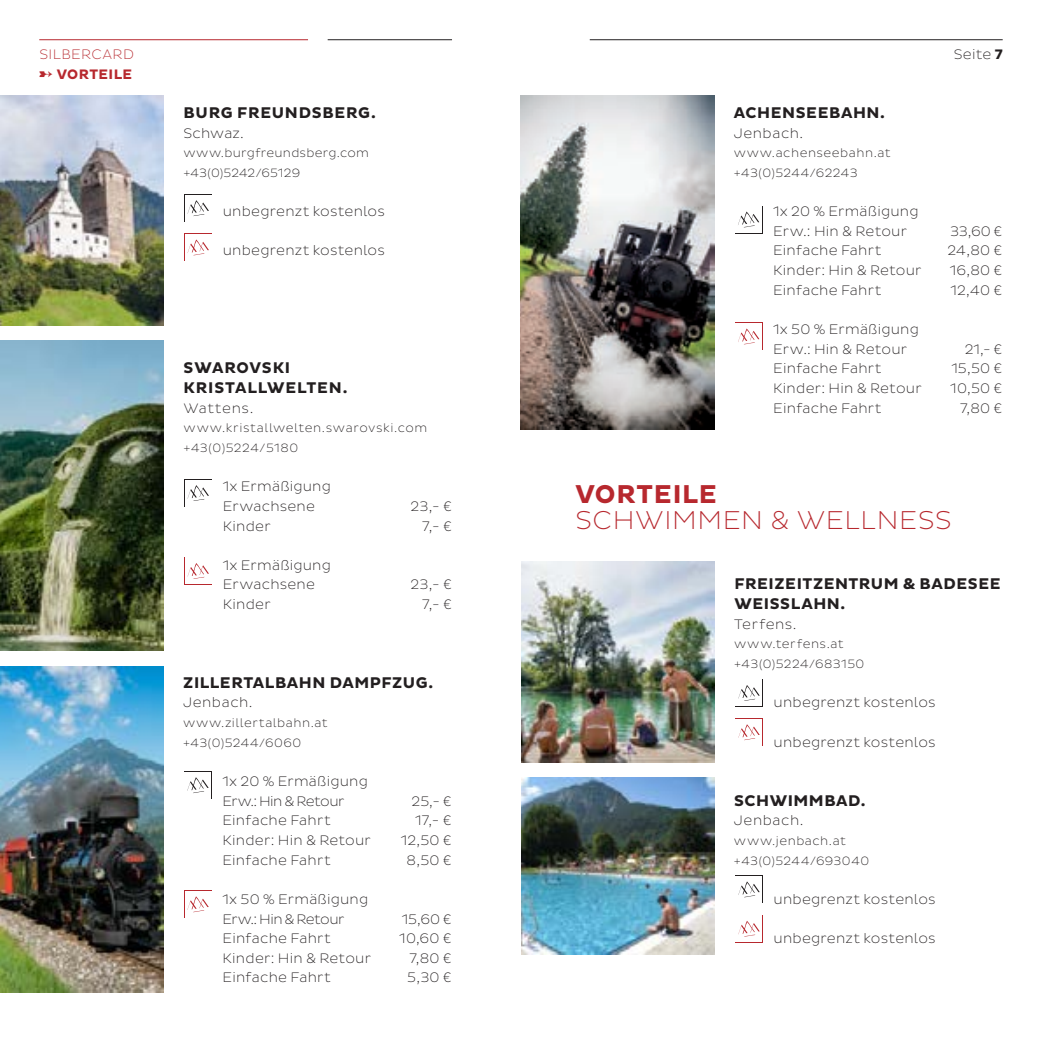
<style>
.page{position:relative;width:1042px;height:1042px;background:#fff}
.page>*{position:absolute;margin:0;border:0;box-sizing:border-box;transform-origin:0 0}
.Header_Pluto_large{font:200 26.25px "Pluto Sans";letter-spacing:.025em;color:#b7282e}
.Header_Pluto_large-2{font:700 26.25px "Pluto Sans";letter-spacing:.03em;color:#b7282e}
.Fliesstext_Pluto_8{font:700 15.75px/19.6px "Pluto Sans";letter-spacing:.035em;color:#231f20}
.Fliesstext_Pluto_8-2{font:700 15.75px "Pluto Sans";letter-spacing:.055em;color:#231f20}
.Fliesstext_Pluto_8-3{font:200 14px "Pluto Sans";letter-spacing:.015em;color:#231f20}
.Fliesstext_Pluto_8-4{font:200 14px "Pluto Sans";letter-spacing:.035em;color:#231f20}
.Fliesstext_Pluto_8-5{font:200 14px "Pluto Sans";letter-spacing:-.04em;color:#231f20}
.Fliesstext_Pluto_9{font:200 14px "Pluto Sans";letter-spacing:.025em;color:#b7282e}
.Fliesstext_Pluto_9-2{font:700 14px "Pluto Sans";letter-spacing:.03em;color:#b7282e}
.Fliesstext_Pluto_9-3{font:200 14px "Pluto Sans";letter-spacing:.015em;color:#231f20}
.Fliesstext_Pluto_8-6{font:200 12.25px/19.6px "Pluto Sans";letter-spacing:.04em;color:#231f20}
.Fliesstext_Pluto_8-7{font:200 12.25px "Pluto Sans";letter-spacing:.02em;color:#231f20}
.Fliesstext_Pluto_8-8{font:200 12.25px "Pluto Sans";color:#231f20}
.s1{font-weight:700}
</style>
<div class="page">
<hr style="left:39px;top:39px;width:269px;height:1px;background:#b7282e">
<hr style="left:328px;top:39px;width:124px;height:1px;background:#231f20">
<hr style="left:590px;top:39px;width:412px;height:1px;background:#231f20">
<img style="left:0;top:666px;width:164px;height:327px">
<svg style="left:184px;top:890px;width:28px;height:28px"></svg>
<div style="left:185px;top:891px;width:26px;height:26px;background:#fff"></div>
<svg style="left:187px;top:896px;width:22px;height:16px"></svg>
<svg style="left:184px;top:771px;width:28px;height:28px"></svg>
<div style="left:185px;top:772px;width:26px;height:26px;background:#fff"></div>
<svg style="left:187px;top:777px;width:22px;height:16px"></svg>
<img style="left:0;top:341px;width:163px;height:309px">
<svg style="left:184px;top:557px;width:28px;height:28px"></svg>
<div style="left:185px;top:558px;width:26px;height:26px;background:#fff"></div>
<svg style="left:187px;top:563px;width:22px;height:16px"></svg>
<svg style="left:184px;top:479px;width:28px;height:28px"></svg>
<div style="left:185px;top:480px;width:26px;height:26px;background:#fff"></div>
<svg style="left:187px;top:485px;width:22px;height:16px"></svg>
<img style="left:521px;top:95px;width:193px;height:334px">
<svg style="left:762px;top:322px;width:1px;height:28px"></svg>
<div style="left:735px;top:322px;width:27px;height:28px;background:#b7282e"></div>
<div style="left:735px;top:323px;width:27px;height:27px;background:#fff"></div>
<svg style="left:738px;top:328px;width:21px;height:16px"></svg>
<div style="left:734px;top:205px;width:29px;height:29px;background:#231f20"></div>
<div style="left:734px;top:205px;width:28px;height:28px;background:#fff"></div>
<svg style="left:738px;top:211px;width:21px;height:16px"></svg>
<img style="left:0;top:95px;width:164px;height:230px">
<svg style="left:184px;top:233px;width:28px;height:28px"></svg>
<div style="left:185px;top:234px;width:26px;height:27px;background:#fff"></div>
<svg style="left:187px;top:239px;width:22px;height:16px"></svg>
<svg style="left:184px;top:194px;width:28px;height:28px"></svg>
<div style="left:185px;top:195px;width:26px;height:26px;background:#fff"></div>
<svg style="left:187px;top:200px;width:22px;height:16px"></svg>
<img style="left:521px;top:562px;width:193px;height:200px">
<svg style="left:735px;top:718px;width:28px;height:28px"></svg>
<div style="left:736px;top:719px;width:26px;height:26px;background:#fff"></div>
<svg style="left:738px;top:724px;width:22px;height:16px"></svg>
<svg style="left:735px;top:679px;width:28px;height:28px"></svg>
<div style="left:736px;top:680px;width:26px;height:26px;background:#fff"></div>
<svg style="left:738px;top:685px;width:22px;height:16px"></svg>
<svg style="left:735px;top:942px;width:28px;height:1px"></svg>
<svg style="left:762px;top:915px;width:1px;height:27px"></svg>
<svg style="left:738px;top:921px;width:22px;height:15px"></svg>
<svg style="left:735px;top:875px;width:28px;height:28px"></svg>
<div style="left:736px;top:876px;width:26px;height:26px;background:#fff"></div>
<svg style="left:738px;top:881px;width:22px;height:16px"></svg>
<img style="left:521px;top:778px;width:193px;height:177px">
<p class="Fliesstext_Pluto_9" style="left:39px;top:46px;width:96px">SILBERCARD</p>
<p class="Fliesstext_Pluto_9-3" style="left:954px;top:46px;width:50px">Seite <span class="s1">7</span></p>
<p class="Fliesstext_Pluto_9-2" style="left:39px;top:66px;width:94px">➸ VORTEILE</p>
<p class="Fliesstext_Pluto_8" style="left:184px;top:103px;width:194px">BURG FREUNDSBERG.</p>
<p class="Fliesstext_Pluto_8-3" style="left:183px;top:125px;width:62px">Schwaz.</p>
<p class="Fliesstext_Pluto_8-7" style="left:183px;top:146px;width:187px">www.burgfreundsberg.com</p>
<p class="Fliesstext_Pluto_8-8" style="left:183px;top:166px;width:118px">+43(0)5242/65129</p>
<p class="Fliesstext_Pluto_8-3" style="left:223px;top:203px;width:164px">unbegrenzt kostenlos</p>
<p class="Fliesstext_Pluto_8-3" style="left:223px;top:243px;width:164px">unbegrenzt kostenlos</p>
<p class="Fliesstext_Pluto_8" style="left:184px;top:359px;width:108px">SWAROVSKI</p>
<p class="Fliesstext_Pluto_8-2" style="left:184px;top:379px;width:166px">KRISTALLWELTEN.</p>
<p class="Fliesstext_Pluto_8-4" style="left:183px;top:400px;width:71px">Wattens.</p>
<p class="Fliesstext_Pluto_8-6" style="left:183px;top:418px;width:245px">www.kristallwelten.swarovski.com</p>
<p class="Fliesstext_Pluto_8-6" style="left:183px;top:438px;width:116px">+43(0)5224/5180</p>
<p class="Fliesstext_Pluto_8-3" style="left:223px;top:478px;width:110px">1x Ermäßigung</p>
<p class="Fliesstext_Pluto_8-3" style="left:223px;top:498px;width:94px">Erwachsene</p>
<p class="Fliesstext_Pluto_8-3" style="left:410px;top:498px;width:43px">23,- €</p>
<p class="Fliesstext_Pluto_8-3" style="left:223px;top:518px;width:49px">Kinder</p>
<p class="Fliesstext_Pluto_8-3" style="left:422px;top:518px;width:31px">7,- €</p>
<p class="Fliesstext_Pluto_8-3" style="left:223px;top:557px;width:110px">1x Ermäßigung</p>
<p class="Fliesstext_Pluto_8-3" style="left:223px;top:577px;width:94px">Erwachsene</p>
<p class="Fliesstext_Pluto_8-3" style="left:410px;top:577px;width:43px">23,- €</p>
<p class="Fliesstext_Pluto_8-3" style="left:223px;top:596px;width:49px">Kinder</p>
<p class="Fliesstext_Pluto_8-3" style="left:422px;top:596px;width:31px">7,- €</p>
<p class="Fliesstext_Pluto_8" style="left:183px;top:673px;width:251px">ZILLERTALBAHN DAMPFZUG.</p>
<p class="Fliesstext_Pluto_8-4" style="left:183px;top:694px;width:71px">Jenbach.</p>
<p class="Fliesstext_Pluto_8-6" style="left:183px;top:713px;width:146px">www.zillertalbahn.at +43(0)5244/6060</p>
<p class="Fliesstext_Pluto_8-3" style="left:222px;top:773px;width:147px">1x 20 % Ermäßigung</p>
<p class="Fliesstext_Pluto_8-5" style="left:222px;top:793px;width:123px">Erw.: Hin &amp; Retour</p>
<p class="Fliesstext_Pluto_8-3" style="left:411px;top:793px;width:42px">25,- €</p>
<p class="Fliesstext_Pluto_8-3" style="left:222px;top:812px;width:110px">Einfache Fahrt</p>
<p class="Fliesstext_Pluto_8-3" style="left:415px;top:812px;width:38px">17,- €</p>
<p class="Fliesstext_Pluto_8-3" style="left:222px;top:832px;width:150px">Kinder: Hin &amp; Retour</p>
<p class="Fliesstext_Pluto_8-3" style="left:401px;top:832px;width:53px">12,50 €</p>
<p class="Fliesstext_Pluto_8-3" style="left:222px;top:852px;width:110px">Einfache Fahrt</p>
<p class="Fliesstext_Pluto_8-3" style="left:406px;top:852px;width:47px">8,50 €</p>
<p class="Fliesstext_Pluto_8-3" style="left:223px;top:891px;width:147px">1x 50 % Ermäßigung</p>
<p class="Fliesstext_Pluto_8-5" style="left:223px;top:911px;width:123px">Erw.: Hin &amp; Retour</p>
<p class="Fliesstext_Pluto_8-3" style="left:402px;top:911px;width:51px">15,60 €</p>
<p class="Fliesstext_Pluto_8-3" style="left:223px;top:930px;width:110px">Einfache Fahrt</p>
<p class="Fliesstext_Pluto_8-3" style="left:399px;top:930px;width:54px">10,60 €</p>
<p class="Fliesstext_Pluto_8-3" style="left:223px;top:950px;width:150px">Kinder: Hin &amp; Retour</p>
<p class="Fliesstext_Pluto_8-3" style="left:409px;top:950px;width:44px">7,80 €</p>
<p class="Fliesstext_Pluto_8-3" style="left:223px;top:970px;width:110px">Einfache Fahrt</p>
<p class="Fliesstext_Pluto_8-3" style="left:407px;top:970px;width:46px">5,30 €</p>
<p class="Fliesstext_Pluto_8" style="left:734px;top:103px;width:153px">ACHENSEEBAHN.</p>
<p class="Fliesstext_Pluto_8-4" style="left:734px;top:125px;width:71px">Jenbach.</p>
<p class="Fliesstext_Pluto_8-6" style="left:734px;top:143px;width:158px">www.achenseebahn.at +43(0)5244/62243</p>
<p class="Fliesstext_Pluto_8-3" style="left:773px;top:203px;width:147px">1x 20 % Ermäßigung</p>
<p class="Fliesstext_Pluto_8-3" style="left:773px;top:223px;width:135px">Erw.: Hin &amp; Retour</p>
<p class="Fliesstext_Pluto_8-3" style="left:950px;top:223px;width:54px">33,60 €</p>
<p class="Fliesstext_Pluto_8-3" style="left:773px;top:243px;width:110px">Einfache Fahrt</p>
<p class="Fliesstext_Pluto_8-3" style="left:947px;top:243px;width:56px">24,80 €</p>
<p class="Fliesstext_Pluto_8-3" style="left:773px;top:262px;width:150px">Kinder: Hin &amp; Retour</p>
<p class="Fliesstext_Pluto_8-3" style="left:950px;top:262px;width:54px">16,80 €</p>
<p class="Fliesstext_Pluto_8-3" style="left:773px;top:282px;width:110px">Einfache Fahrt</p>
<p class="Fliesstext_Pluto_8-3" style="left:950px;top:282px;width:54px">12,40 €</p>
<p class="Fliesstext_Pluto_8-3" style="left:773px;top:321px;width:147px">1x 50 % Ermäßigung</p>
<p class="Fliesstext_Pluto_8-3" style="left:773px;top:341px;width:135px">Erw.: Hin &amp; Retour</p>
<p class="Fliesstext_Pluto_8-3" style="left:965px;top:341px;width:39px">21,- €</p>
<p class="Fliesstext_Pluto_8-3" style="left:773px;top:361px;width:110px">Einfache Fahrt</p>
<p class="Fliesstext_Pluto_8-3" style="left:951px;top:361px;width:53px">15,50 €</p>
<p class="Fliesstext_Pluto_8-3" style="left:773px;top:380px;width:150px">Kinder: Hin &amp; Retour</p>
<p class="Fliesstext_Pluto_8-3" style="left:950px;top:380px;width:54px">10,50 €</p>
<p class="Fliesstext_Pluto_8-3" style="left:773px;top:400px;width:110px">Einfache Fahrt</p>
<p class="Fliesstext_Pluto_8-3" style="left:960px;top:400px;width:44px">7,80 €</p>
<p class="Header_Pluto_large-2" style="left:575px;top:479px;width:143px">VORTEILE</p>
<p class="Header_Pluto_large" style="left:575px;top:505px;width:378px">SCHWIMMEN &amp; WELLNESS</p>
<p class="Fliesstext_Pluto_8" style="left:734px;top:575px;width:268px">FREIZEITZENTRUM &amp; BADESEE<br>WEISSLAHN.</p>
<p class="Fliesstext_Pluto_8-3" style="left:734px;top:616px;width:64px">Terfens.</p>
<p class="Fliesstext_Pluto_8-6" style="left:734px;top:634px;width:111px">www.terfens.at</p>
<p class="Fliesstext_Pluto_8-6" style="left:734px;top:654px;width:132px">+43(0)5224/683150</p>
<p class="Fliesstext_Pluto_8-3" style="left:773px;top:694px;width:164px">unbegrenzt kostenlos</p>
<p class="Fliesstext_Pluto_8-3" style="left:773px;top:734px;width:164px">unbegrenzt kostenlos</p>
<p class="Fliesstext_Pluto_8" style="left:734px;top:791px;width:133px">SCHWIMMBAD.</p>
<p class="Fliesstext_Pluto_8-4" style="left:734px;top:812px;width:71px">Jenbach.</p>
<p class="Fliesstext_Pluto_8-6" style="left:734px;top:831px;width:113px">www.jenbach.at</p>
<p class="Fliesstext_Pluto_8-6" style="left:734px;top:850px;width:137px">+43(0)5244/693040</p>
<p class="Fliesstext_Pluto_8-3" style="left:773px;top:891px;width:164px">unbegrenzt kostenlos</p>
<p class="Fliesstext_Pluto_8-3" style="left:773px;top:930px;width:164px">unbegrenzt kostenlos</p>
</div>
